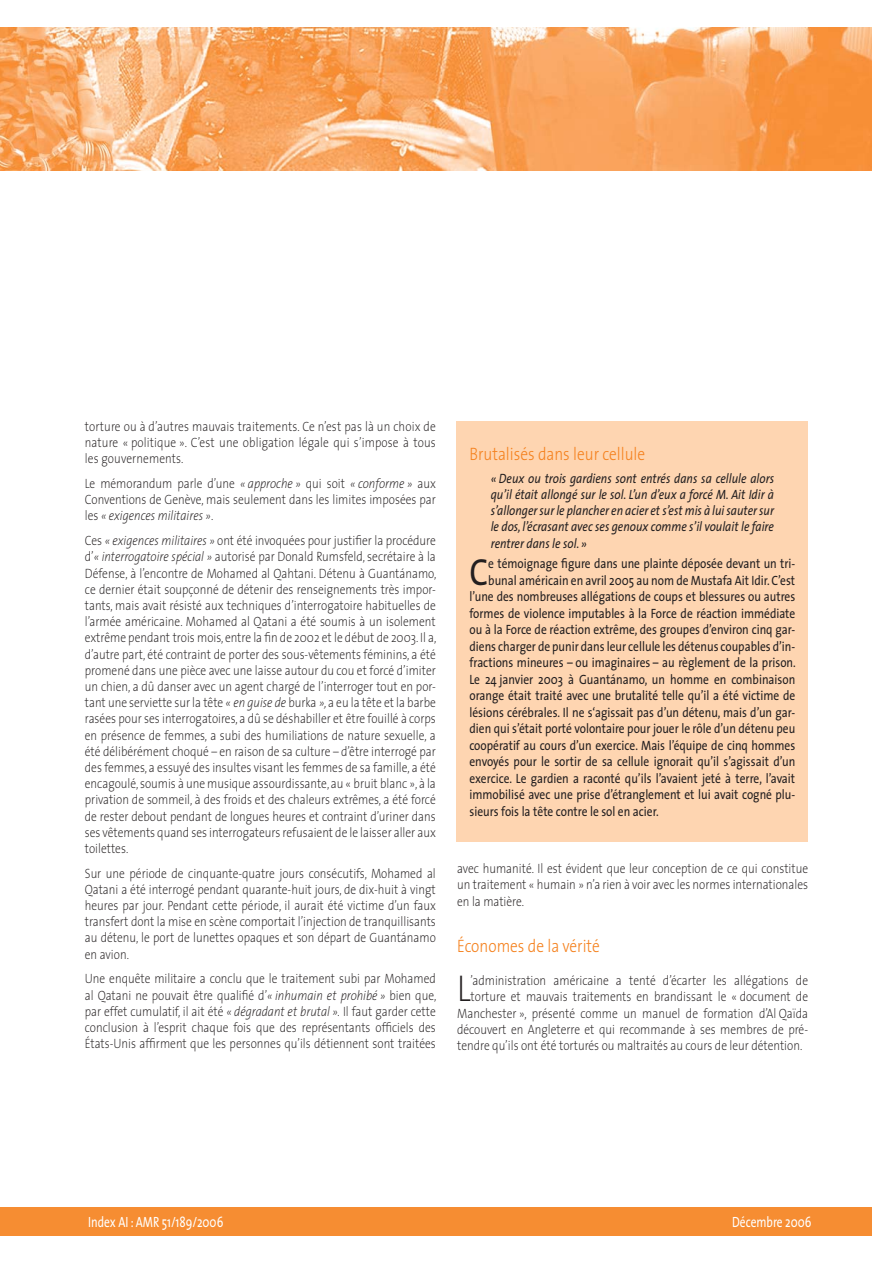
<style>
.page{position:relative;width:893px;height:1263px;background:#fff}
.page>*{position:absolute;margin:0;border:0;box-sizing:border-box;transform-origin:0 0}
.t1{font:37.95px "The Sans";color:#231f20;scale:.85 1}
.t2{font:200 37.5px "The Sans";color:#231f20;scale:.85 1}
.t3{font:300 18px "The Sans";color:#f5821f;scale:.85 1}
.t4{font:14.85px "The Sans";color:#fff;scale:.77 1}
.t5{font:200 13.5px/16.2px "The Sans";color:#231f20;text-align:justify;scale:.85 1}
.t6{font:13.5px "The Sans";color:#231f20;scale:.85 1}
.t7{font:italic 13.5px/16.2px "The Sans";color:#231f20;text-align:justify;scale:.85 1}
.s1{font-style:italic}
</style>
<div class="page">
<img style="left:0;top:27px;width:871px;height:143px">
<div style="left:0;top:1208px;width:871px;height:28px;background:#f68d32"></div>
<div style="left:456px;top:421px;width:352px;height:421px;background:#fed5b1"></div>
<p class="t5" style="left:85px;top:420px;width:414px">torture ou à d’autres mauvais traitements. Ce n’est pas là un choix de nature « politique ». C’est une obligation légale qui s’impose à tous les gouvernements.</p>
<p class="t5" style="left:85px;top:477px;width:414px">Le mémorandum parle d’une <span class="s1">« approche »</span> qui soit <span class="s1">« conforme »</span> aux Conventions de Genève, mais seulement dans les limites imposées par les <span class="s1">« exigences militaires »</span>.</p>
<p class="t5" style="left:85px;top:535px;width:415px">Ces <span class="s1">« exigences militaires »</span> ont été invoquées pour justifier la procédure d’<span class="s1">« interrogatoire spécial »</span> autorisé par Donald Rumsfeld, secrétaire à la Défense, à l’encontre de Mohamed al Qahtani. Détenu à Guantánamo, ce dernier était soupçonné de détenir des renseignements très impor&shy;tants, mais avait résisté aux techniques d’interrogatoire habituelles de l’armée américaine. Mohamed al Qatani a été soumis à un isolement extrême pendant trois mois, entre la fin de 2002 et le début de 2003. Il a, d’autre part, été contraint de porter des sous-vêtements féminins, a été promené dans une pièce avec une laisse autour du cou et forcé d’imiter un chien, a dû danser avec un agent chargé de l’interroger tout en por&shy;tant une serviette sur la tête <span class="s1">« en guise de</span> burka <span class="s1">»,</span> a eu la tête et la barbe rasées pour ses interrogatoires, a dû se déshabiller et être fouillé à corps en présence de femmes, a subi des humiliations de nature sexuelle, a été délibérément choqué – en raison de sa culture – d’être interrogé par des femmes, a essuyé des insultes visant les femmes de sa famille, a été encagoulé, soumis à une musique assourdissante, au « bruit blanc », à la privation de sommeil, à des froids et des chaleurs extrêmes, a été forcé de rester debout pendant de longues heures et contraint d’uriner dans ses vêtements quand ses interrogateurs refusaient de le laisser aller aux toilettes.</p>
<p class="t5" style="left:85px;top:867px;width:414px">Sur une période de cinquante-quatre jours consécutifs, Mohamed al Qatani a été interrogé pendant quarante-huit jours, de dix-huit à vingt heures par jour. Pendant cette période, il aurait été victime d’un faux transfert dont la mise en scène comportait l’injection de tranquillisants au détenu, le port de lunettes opaques et son départ de Guantánamo en avion.</p>
<p class="t5" style="left:85px;top:973px;width:415px">Une enquête militaire a conclu que le traitement subi par Mohamed al Qatani ne pouvait être qualifié d’<span class="s1">« inhumain et prohibé »</span> bien que, par effet cumulatif, il ait été <span class="s1">« dégradant et brutal ».</span> Il faut garder cette conclusion à l’esprit chaque fois que des représentants officiels des États-Unis affirment que les personnes qu’ils détiennent sont traitées</p>
<h3 class="t3" style="left:469px;top:447px;width:208px">Brutalisés dans leur cellule</h3>
<p class="t7" style="left:490px;top:472px;width:335px">« Deux ou trois gardiens sont entrés dans sa cellule alors qu’il était allongé sur le sol. L’un d’eux a forcé M. Ait Idir à s’allonger sur le plancher en acier et s’est mis à lui sauter sur le dos, l’écrasant avec ses genoux comme s’il voulait le faire rentrer dans le sol. »</p>
<h1 class="t1" style="left:469px;top:557px;width:24px">C</h1>
<p class="t6" style="left:488px;top:559px;width:363px">e témoignage figure dans une plainte déposée devant un tri-</p>
<p class="t6" style="left:488px;top:575px;width:362px">bunal américain en avril 2005 au nom de Mustafa Ait Idir. C’est</p>
<p class="t6" style="left:469px;top:592px;width:385px">l’une des nombreuses allégations de coups et blessures ou autres</p>
<p class="t6" style="left:469px;top:608px;width:385px">formes de violence imputables à la Force de réaction immédiate</p>
<p class="t6" style="left:469px;top:625px;width:385px">ou à la Force de réaction extrême, des groupes d’environ cinq gar-</p>
<p class="t6" style="left:469px;top:641px;width:385px">diens charger de punir dans leur cellule les détenus coupables d’in-</p>
<p class="t6" style="left:469px;top:658px;width:385px">fractions mineures – ou imaginaires – au règlement de la prison.</p>
<p class="t6" style="left:469px;top:674px;width:385px">Le 24 janvier 2003 à Guantánamo, un homme en combinaison</p>
<p class="t6" style="left:469px;top:691px;width:385px">orange était traité avec une brutalité telle qu’il a été victime de</p>
<p class="t6" style="left:469px;top:707px;width:385px">lésions cérébrales. Il ne s‘agissait pas d’un détenu, mais d’un gar-</p>
<p class="t6" style="left:469px;top:724px;width:385px">dien qui s’était porté volontaire pour jouer le rôle d’un détenu peu</p>
<p class="t6" style="left:469px;top:740px;width:385px">coopératif au cours d’un exercice. Mais l’équipe de cinq hommes</p>
<p class="t6" style="left:469px;top:757px;width:385px">envoyés pour le sortir de sa cellule ignorait qu’il s’agissait d’un</p>
<p class="t6" style="left:469px;top:773px;width:385px">exercice. Le gardien a raconté qu’ils l’avaient jeté à terre, l’avait</p>
<p class="t6" style="left:469px;top:790px;width:385px">immobilisé avec une prise d’étranglement et lui avait cogné plu-</p>
<p class="t6" style="left:469px;top:806px;width:224px">sieurs fois la tête contre le sol en acier.</p>
<p class="t5" style="left:457px;top:863px;width:414px">avec humanité. Il est évident que leur conception de ce qui constitue un traitement « humain » n’a rien à voir avec les normes internationales en la matière.</p>
<h3 class="t3" style="left:457px;top:939px;width:169px">Économes de la vérité</h3>
<h2 class="t2" style="left:457px;top:974px;width:17px">L</h2>
<p class="t5" style="left:470px;top:975px;width:398px">’administration américaine a tenté d’écarter les allégations de</p>
<p class="t5" style="left:470px;top:991px;width:398px">torture et mauvais traitements en brandissant le « document de</p>
<p class="t5" style="left:457px;top:1007px;width:414px">Manchester », présenté comme un manuel de formation d’Al Qaïda</p>
<p class="t5" style="left:457px;top:1023px;width:414px">découvert en Angleterre et qui recommande à ses membres de pré-</p>
<p class="t5" style="left:457px;top:1039px;width:407px">tendre qu’ils ont été torturés ou maltraités au cours de leur détention.</p>
<p class="t4" style="left:88px;top:1216px;width:177px">Index AI : AMR 51/189/2006</p>
<p class="t4" style="left:732px;top:1216px;width:105px">Décembre 2006</p>
</div>
